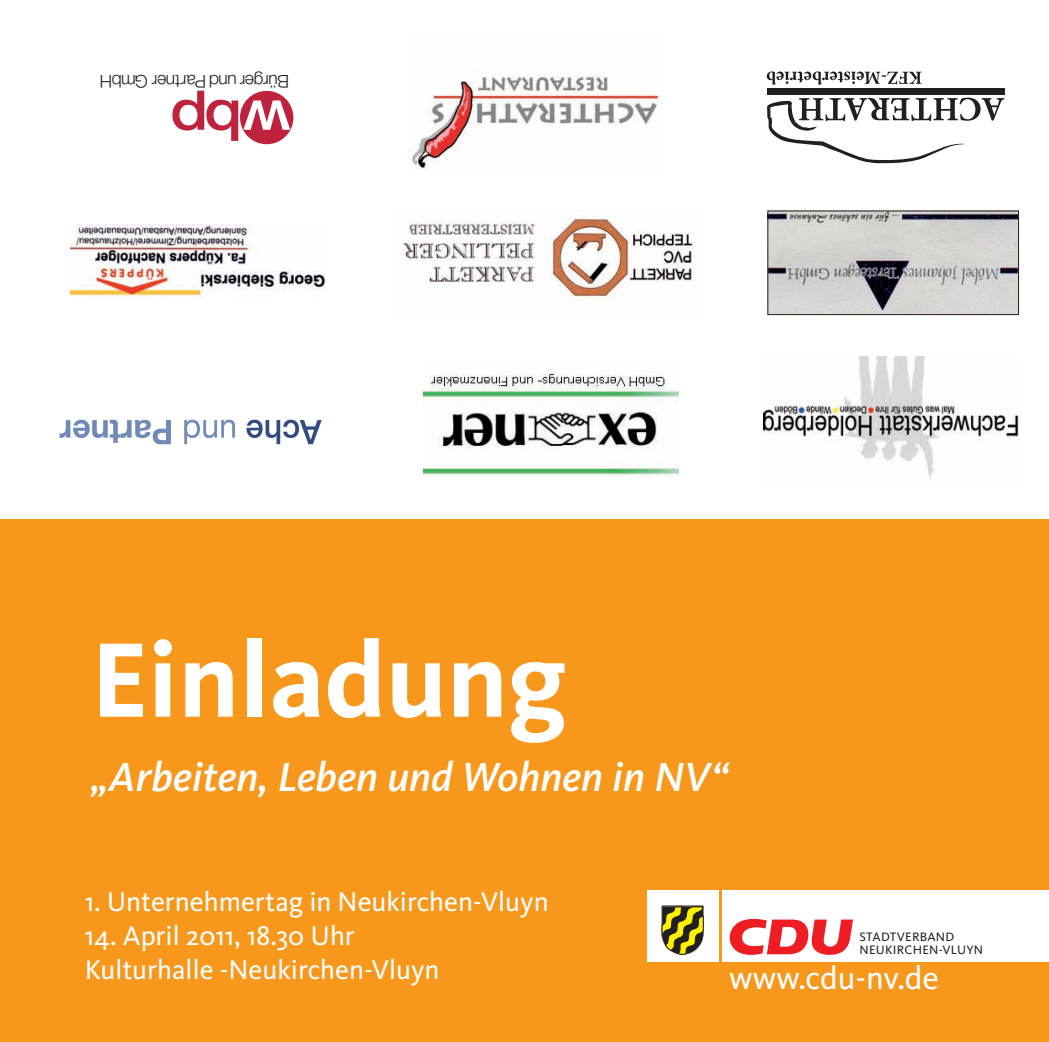
<style>
.page{position:relative;width:1049px;height:1042px;background:#fff}
.page>*{position:absolute;margin:0;border:0;box-sizing:border-box;transform-origin:0 0}
.t1{font:700 109.55px "CDU Kievit";color:#fff}
.t2{font:italic 500 42px "CDU Kievit";color:#fff}
.t3{font:33.07px "CDU Kievit";color:#fff}
.t4{font:28px/33.6px "CDU Kievit";color:#fff}
.t5{font:300 17.68px "Helvetica Neue LT";color:#231f20}
.t6{font:12.6px/13.7px "CDU Kievit";letter-spacing:.02em;color:#231f20}
</style>
<div class="page">
<div style="left:0;top:519px;width:1048px;height:523px;background:#f7981d"></div>
<div style="left:722px;top:890px;width:326px;height:72px;background:#fff"></div>
<div style="left:646px;top:890px;width:72px;height:72px;background:#fff"></div>
<svg style="left:661px;top:905px;width:42px;height:49px"></svg>
<svg style="left:729px;top:919px;width:123px;height:36px"></svg>
<img style="left:763px;top:356px;width:255px;height:124px">
<img style="left:769px;top:212px;width:247px;height:101px">
<div style="left:767px;top:210px;width:251px;height:105px;border:1px solid #231f20"></div>
<svg style="left:766px;top:71px;width:155px;height:14px"></svg>
<div style="left:766px;top:88px;width:238px;height:6px;background:#231f20"></div>
<svg style="left:767px;top:98px;width:237px;height:65px"></svg>
<img style="left:423px;top:368px;width:255px;height:108px">
<img style="left:401px;top:214px;width:296px;height:85px">
<img style="left:412px;top:75px;width:248px;height:94px">
<img style="left:59px;top:419px;width:263px;height:26px">
<img style="left:70px;top:224px;width:255px;height:72px">
<div style="left:240px;top:91px;width:53px;height:53px;background:#bf223d;border-radius:50%"></div>
<svg style="left:172px;top:91px;width:118px;height:50px"></svg>
<p class="t5" style="left:289px;top:93px;width:191px;rotate:-180deg">B dnur eg r ü Gr en t r aP m Hb</p>
<h1 class="t1" style="left:91px;top:616px;width:477px">Einladung</h1>
<h2 class="t2" style="left:91px;top:752px;width:638px">„Arbeiten, Leben und Wohnen in NV“</h2>
<p class="t4" style="left:85px;top:885px;width:465px">1. Unternehmertag in Neukirchen-Vluyn</p>
<p class="t4" style="left:85px;top:919px;width:356px">14. April 2011, 18.30 Uhr<br>Kulturhalle -Neukirchen-Vluyn</p>
<p class="t6" style="left:859px;top:929px;width:125px">STADTVERBAND<br>NEUKIRCHEN-VLUYN</p>
<p class="t3" style="left:728px;top:959px;width:211px">www.cdu-nv.de</p>
</div>
